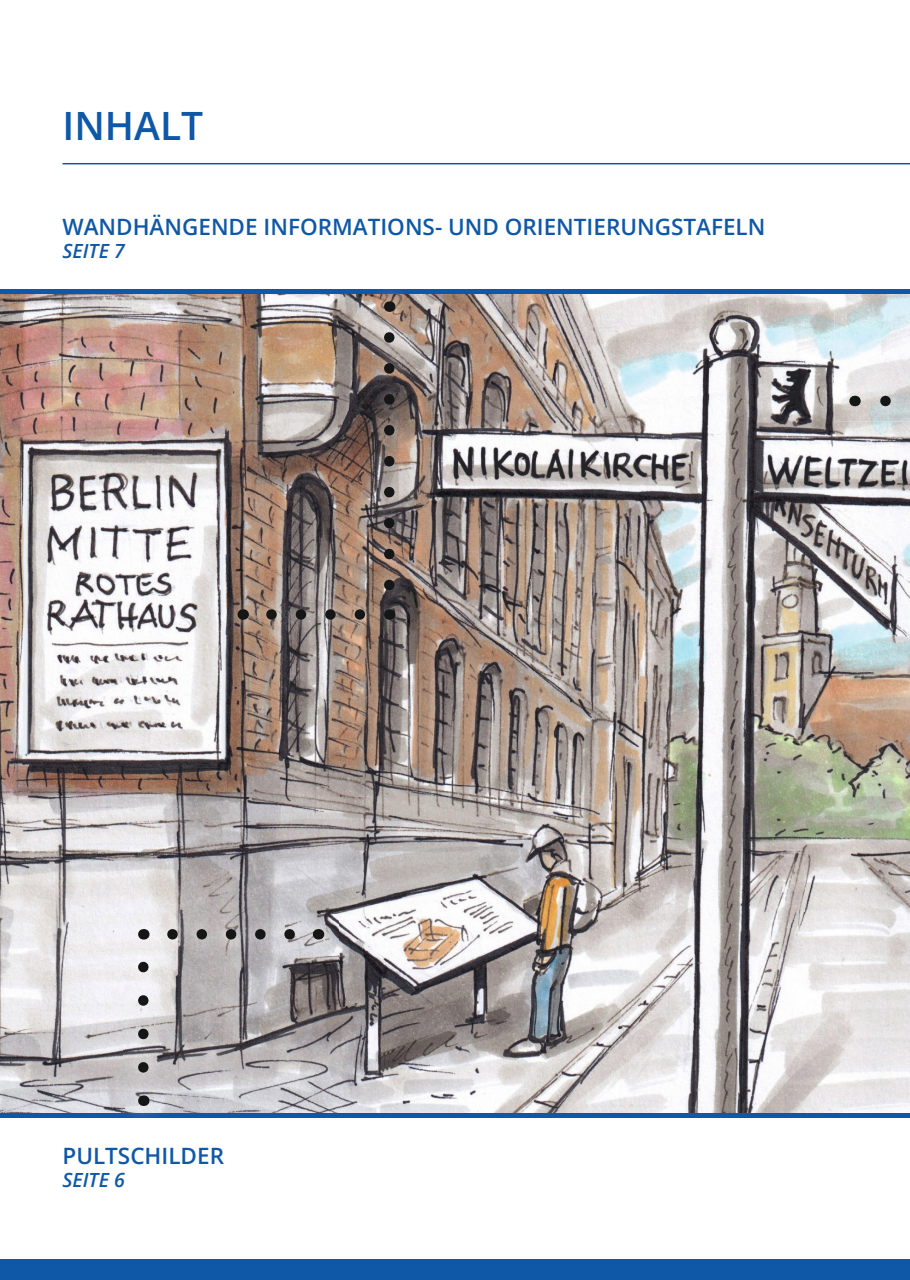
<style>
.page{position:relative;width:910px;height:1280px;background:#fff}
.page>*{position:absolute;margin:0;border:0;box-sizing:border-box;transform-origin:0 0}
.t1{font:600 39px "Open Sans";color:#0e58a7}
.t2{font:600 22.5px "Open Sans";color:#0e58a7}
.t3{font:italic 600 19.5px "Open Sans";color:#0e58a7}
</style>
<div class="page">
<img style="left:0;top:293px;width:910px;height:820px">
<hr style="left:0;top:289px;width:901px;height:4px;background:#0e58a7">
<div style="left:0;top:1113px;width:910px;height:5px;background:#0e58a7"></div>
<img style="left:222px;top:290px;width:187px;height:344px">
<svg style="left:384px;top:337px;width:10px;height:262px;background:#635955"></svg>
<svg style="left:257px;top:609px;width:103px;height:11px"></svg>
<img style="left:123px;top:914px;width:215px;height:204px">
<svg style="left:138px;top:951px;width:11px;height:116px"></svg>
<svg style="left:172px;top:929px;width:131px;height:10px"></svg>
<img style="left:834px;top:293px;width:76px;height:128px">
<svg style="left:901px;top:289px;width:9px;height:4px"></svg>
<svg style="left:885px;top:396px;width:25px;height:10px"></svg>
<div style="left:0;top:1259px;width:910px;height:21px;background:#0e58a7"></div>
<hr style="left:63px;top:163px;width:847px;height:1px;background:#0e58a7">
<h1 class="t1" style="left:63px;top:99px;width:142px">INHALT</h1>
<p class="t2" style="left:63px;top:211px;width:704px">WANDHÄNGENDE INFORMATIONS- UND ORIENTIERUNGSTAFELN</p>
<p class="t3" style="left:63px;top:238px;width:64px">SEITE 7</p>
<p class="t2" style="left:63px;top:1140px;width:163px">PULTSCHILDER</p>
<p class="t3" style="left:63px;top:1167px;width:64px">SEITE 6</p>
</div>
